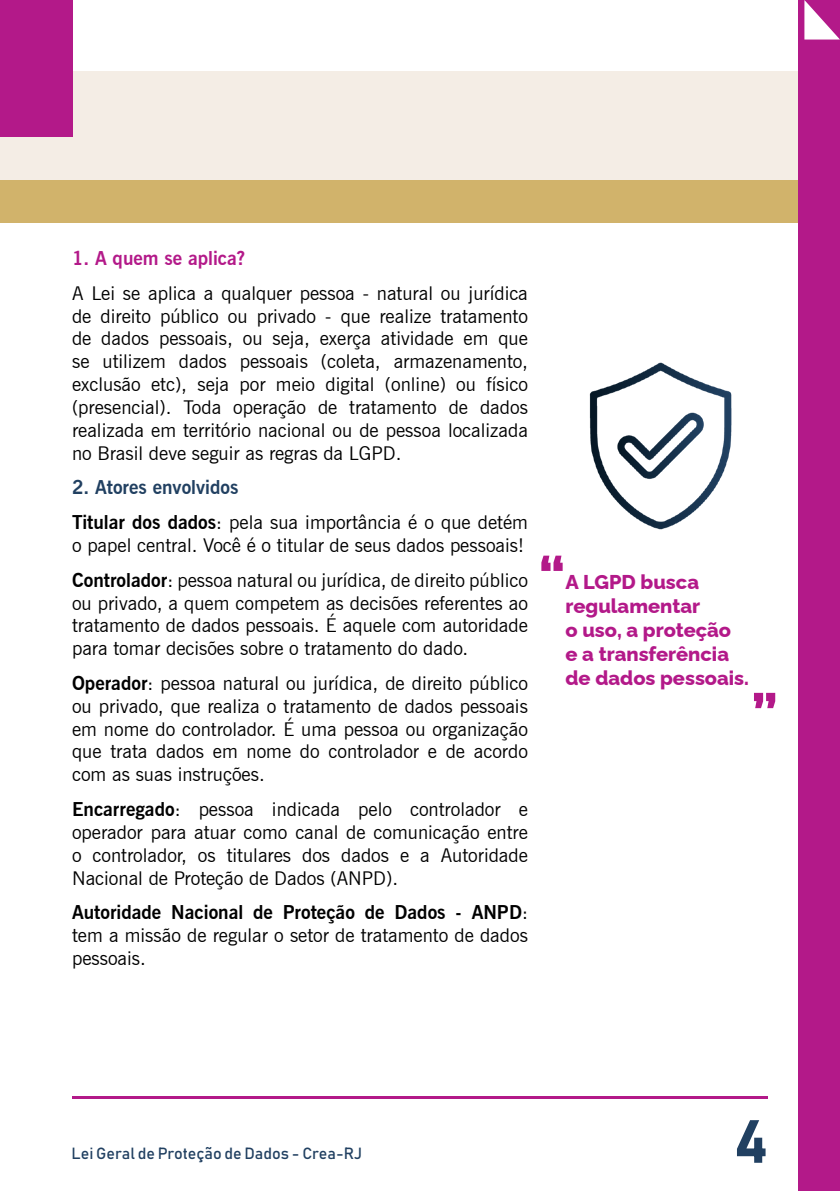
<style>
.page{position:relative;width:840px;height:1191px;background:#fff}
.page>*{position:absolute;margin:0;border:0;box-sizing:border-box;transform-origin:0 0}
.t1{font:60px "Bahnschrift";color:#214061}
.t2{font:800 56px "Raleway";color:#b31989}
.t3{font:800 20px/24px "Raleway";color:#b31989}
.t4{font:19px/22.8px "News Gothic BT";color:#000;text-align:justify}
.t5{font:700 19px "News Gothic BT";color:#b31989}
.t6{font:16px "Bahnschrift";color:#214061}
.s1{font-weight:700;color:#214061}
.s2{font-weight:700}
</style>
<div class="page">
<hr style="left:72px;top:1096px;width:695px;height:2px;background:#b31989">
<div style="left:0;top:180px;width:798px;height:42px;background:#d1b36b"></div>
<div style="left:0;top:71px;width:839px;height:109px;background:#f4ede5"></div>
<div style="left:798px;top:0;width:41px;height:1191px;background:#b31989"></div>
<svg style="left:804px;top:0;width:35px;height:40px"></svg>
<div style="left:0;top:0;width:72px;height:137px;background:#b31989"></div>
<img style="left:589px;top:362px;width:143px;height:168px">
<p class="t5" style="left:72px;top:247px;width:174px">1. A quem se aplica?</p>
<p class="t4" style="left:72px;top:281px;width:457px">A Lei se aplica a qualquer pessoa - natural ou jurídica de direito público ou privado - que realize tratamento de dados pessoais, ou seja, exerça atividade em que se utilizem dados pessoais (coleta, armazenamento, exclusão etc), seja por meio digital (online) ou físico (presencial). Toda operação de tratamento de dados realizada em território nacional ou de pessoa localizada no Brasil deve seguir as regras da LGPD.</p>
<p class="t4" style="left:72px;top:470px;width:457px;line-height:34.8px"><span class="s1">2. Atores envolvidos<br></span><span class="s2">Titular dos dados</span>: pela sua importância é o que detém</p>
<p class="t4" style="left:72px;top:528px;width:457px;line-height:34.8px">o papel central. Você é o titular de seus dados pessoais!<br><span class="s2">Controlador</span>: pessoa natural ou jurídica, de direito público</p>
<p class="t4" style="left:72px;top:591px;width:457px">ou privado, a quem competem as decisões referentes ao tratamento de dados pessoais. É aquele com autoridade para tomar decisões sobre o tratamento do dado.</p>
<p class="t4" style="left:72px;top:672px;width:457px"><span class="s2">Operador</span>: pessoa natural ou jurídica, de direito público ou privado, que realiza o tratamento de dados pessoais em nome do controlador. É uma pessoa ou organização que trata dados em nome do controlador e de acordo com as suas instruções.</p>
<p class="t4" style="left:72px;top:798px;width:457px"><span class="s2">Encarregado</span>: pessoa indicada pelo controlador e operador para atuar como canal de comunicação entre o controlador, os titulares dos dados e a Autoridade Nacional de Proteção de Dados (ANPD).</p>
<p class="t4" style="left:72px;top:901px;width:457px"><span class="s2">Autoridade Nacional de Proteção de Dados - ANPD</span>: tem a missão de regular o setor de tratamento de dados pessoais.</p>
<h2 class="t2" style="left:538px;top:532px;width:29px">“</h2>
<p class="t3" style="left:565px;top:568px;width:185px">A LGPD busca regulamentar<br>o uso, a proteção<br>e a transferência de dados pessoais.</p>
<h2 class="t2" style="left:777px;top:731px;width:29px;rotate:-180deg">“</h2>
<p class="t6" style="left:72px;top:1143px;width:292px">Lei Geral de Proteção de Dados - Crea-RJ</p>
<h1 class="t1" style="left:733px;top:1103px;width:36px">4</h1>
</div>
